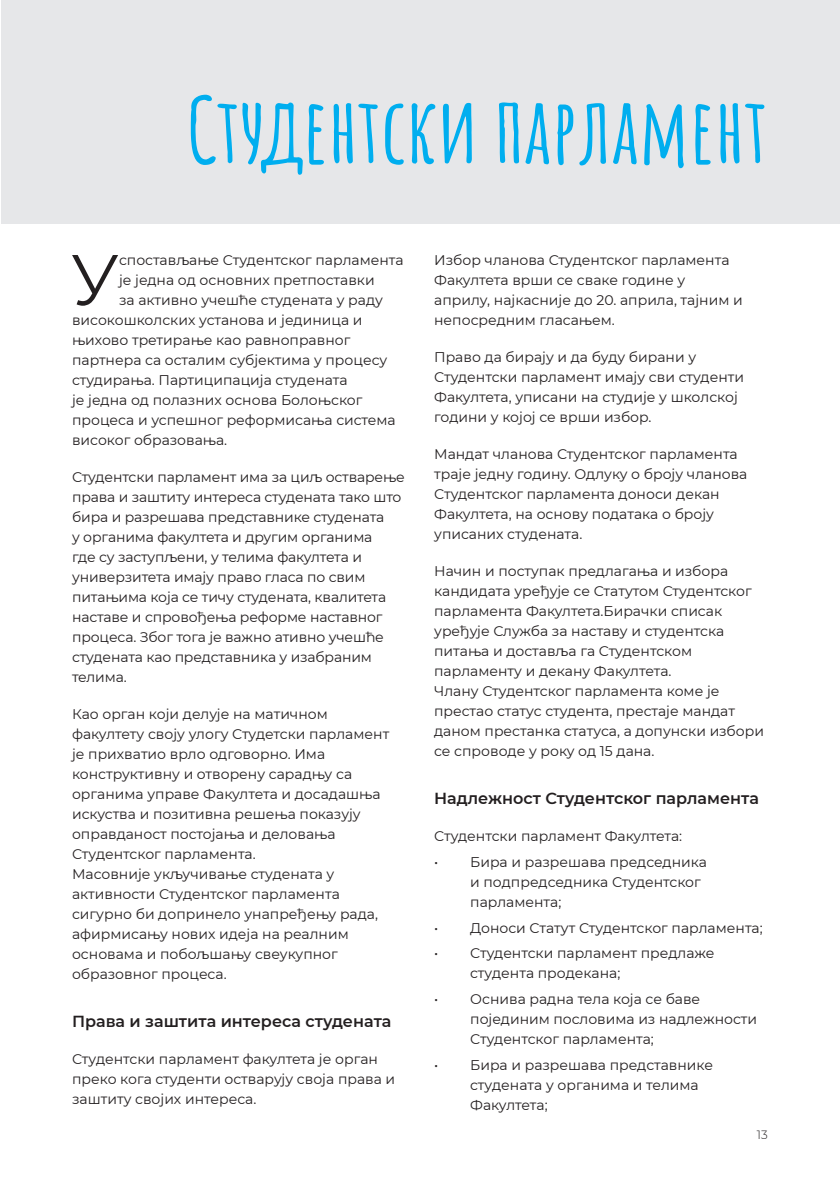
<style>
.page{position:relative;width:840px;height:1191px;background:#fff}
.page>*{position:absolute;margin:0;border:0;box-sizing:border-box;transform-origin:0 0}
.Heading_1{font:700 90px "Amatic SC";color:#00aeef}
.t1{font:71.2px "Montserrat";color:#231f20}
.Heading_2{font:600 16px "Montserrat";color:#231f20}
.t2{font:14px/20px "Montserrat";color:#231f20}
.t3{font:300 12px "Montserrat";color:#231f20}
</style>
<div class="page">
<div style="left:1px;top:0;width:838px;height:223px;background:#e6e7e9"></div>
<p class="Heading_1" style="left:187px;top:61px;width:582px">Студентски парламент</p>
<p class="t1" style="left:71px;top:230px;width:50px">У</p>
<p class="t2" style="left:119px;top:249px;width:286px">спостављање Студентског парламента</p>
<p class="t2" style="left:119px;top:269px;width:257px">је једна од основних претпоставки</p>
<p class="t2" style="left:119px;top:289px;width:265px">за активно учешће студената у раду</p>
<p class="t2" style="left:72px;top:309px;width:292px">високошколских установа и јединица и</p>
<p class="t2" style="left:72px;top:329px;width:279px">њихово третирање као равноправног</p>
<p class="t2" style="left:72px;top:349px;width:316px">партнера са осталим субјектима у процесу</p>
<p class="t2" style="left:72px;top:369px;width:277px">студирања. Партиципација студената</p>
<p class="t2" style="left:72px;top:389px;width:292px">је једна од полазних основа Болоњског</p>
<p class="t2" style="left:72px;top:409px;width:325px">процеса и успешног реформисања система</p>
<p class="t2" style="left:72px;top:429px;width:156px">високог образовања.</p>
<p class="t2" style="left:72px;top:466px;width:334px">Студентски парламент има за циљ остварење права и заштиту интереса студената тако што бира и разрешава представнике студената<br>у органима факултета и другим органима<br>где су заступљени, у телима факултета и универзитета имају право гласа по свим питањима која се тичу студената, квалитета наставе и спровођења реформе наставног процеса. Због тога је важно ативно учешће студената као представника у изабраним телима.</p>
<p class="t2" style="left:72px;top:703px;width:318px">Као орган који делује на матичном факултету своју улогу Студетски парламент је прихватио врло одговорнo. Има конструктивну и отворену сарадњу са органима управе Факултета и досадашња искуства и позитивна решења показују оправданост постојања и деловања Студентског парламента.<br>Масовније укључивање студената у активности Студентског парламента сигурно би допринело унапређењу рада, афирмисању нових идеја на реалним основама и побољшању свеукупног образовног процеса.</p>
<p class="Heading_2" style="left:72px;top:1010px;width:321px">Права и заштита интереса студената</p>
<p class="t2" style="left:72px;top:1049px;width:324px">Студентски парламент факултета је орган преко кога студенти остварују своја права и заштиту својих интереса.</p>
<p class="t2" style="left:434px;top:249px;width:310px">Избор чланова Студентског парламента Факултета врши се сваке године у априлу, најкасније до 20. априла, тајним и непосредним гласањем.</p>
<p class="t2" style="left:434px;top:346px;width:311px">Право да бирају и да буду бирани у Студентски парламент имају сви студенти Факултета, уписани на студије у школској години у којој се врши избор.</p>
<p class="t2" style="left:434px;top:443px;width:314px">Мандат чланова Студентског парламента траје једну годину. Одлуку о броју чланова Студентског парламента доноси декан Факултета, на основу података о броју уписаних студената.</p>
<p class="t2" style="left:434px;top:560px;width:331px">Начин и поступак предлагања и избора кандидата уређује се Статутом Студентског парламента Факултета.Бирачки списак уређује Служба за наставу и студентска питања и доставља га Студентском парламенту и декану Факултета.<br>Члану Студентског парламента коме је престао статус студента, престаје мандат даном престанка статуса, а допунски избори се спроводе у року од 15 дана.</p>
<p class="Heading_2" style="left:434px;top:787px;width:326px">Надлежност Студентског парламента</p>
<p class="t2" style="left:434px;top:826px;width:249px">Студентски парламент Факултета:</p>
<p class="t2" style="left:470px;top:851px;width:238px;text-indent:-36px">• Бира и разрешава председника и подпредседника Студентског парламента;</p>
<p class="t2" style="left:434px;top:917px;width:330px">• Доноси Статут Студентског парламента;</p>
<p class="t2" style="left:470px;top:943px;width:246px;text-indent:-36px">• Студентски парламент предлаже студента продекана;</p>
<p class="t2" style="left:470px;top:988px;width:288px;text-indent:-36px">• Оснива радна тела која се баве појединим пословима из надлежности<br>Студентског парламента;</p>
<p class="t2" style="left:470px;top:1054px;width:244px;text-indent:-36px">• Бира и разрешава представнике студената у органима и телима<br>Факултета;</p>
<p class="t3" style="left:756px;top:1126px;width:12px">13</p>
</div>
